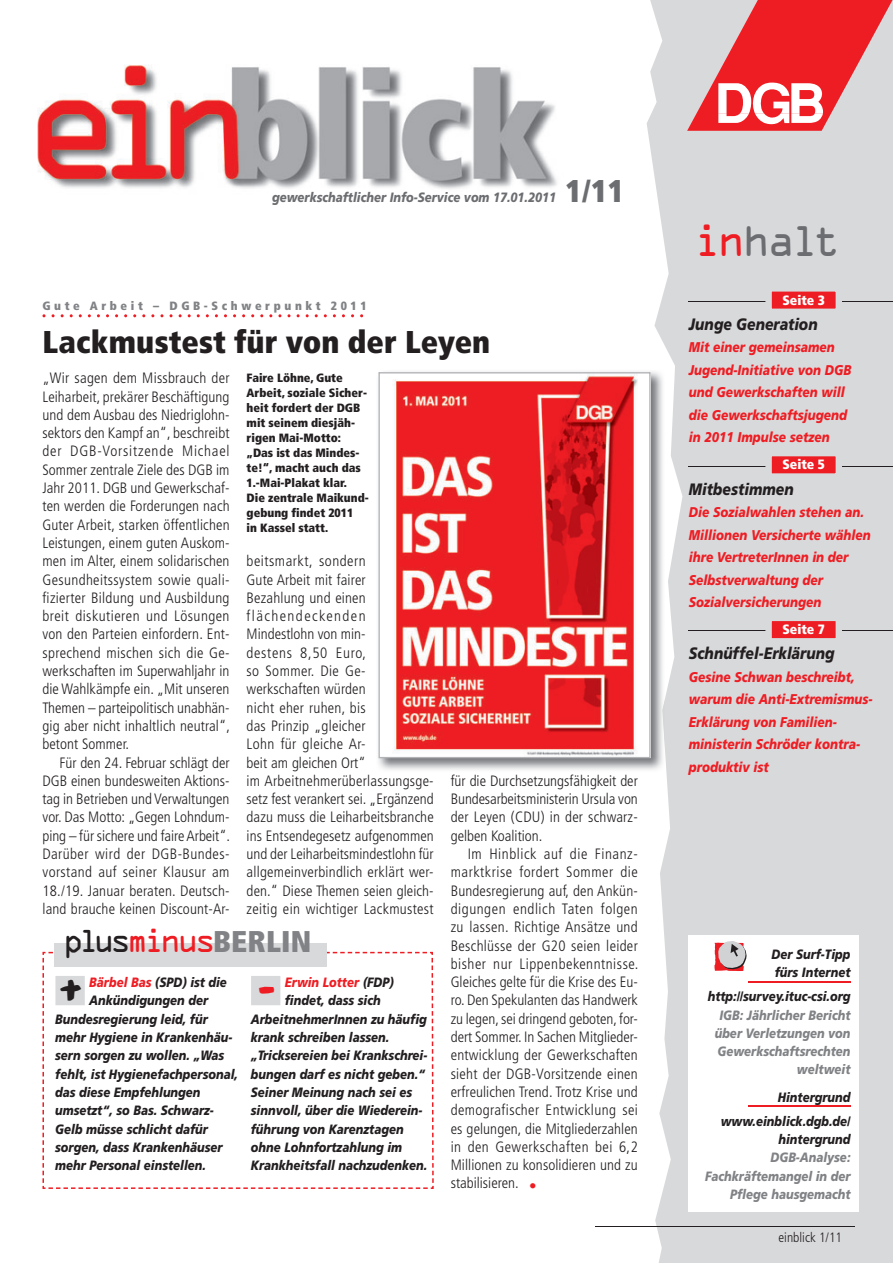
<style>
.page{position:relative;width:893px;height:1263px;background:#fff}
.page>*{position:absolute;margin:0;border:0;box-sizing:border-box;transform-origin:0 0}
.t1{font:40.5px "OCRA";letter-spacing:-.135em;color:#6c6d70}
.t2{font:36px "Childs Play Age Nine";color:#231f20}
.t3{font:36px "Childs Play Age Nine";color:#ee1d23}
.t4{font:900 condensed 31.5px "Frutiger";color:#231f20}
.t5{font:900 condensed 31.5px "Frutiger";color:#6c6d70}
.t6{font:900 condensed 30px "Frutiger";letter-spacing:.01em;color:#808285}
.t7{font:italic 900 16.5px "Frutiger";color:#231f20;scale:.85 1}
.t8{font:300 condensed 15px/18.3px "Frutiger";letter-spacing:.01em;color:#231f20;text-align:justify}
.t9{font:italic 900 14.1px/22.5px "Frutiger";color:#ee1d23;scale:.85 1}
.t10{font:italic 900 13.5px/18.3px "Frutiger";color:#231f20;scale:.85 1}
.t11{font:italic 900 13.5px/18.3px "Frutiger";color:#808285;text-align:right;scale:.85 1}
.t12{font:italic 900 13.5px "Frutiger";color:#6c6d70;scale:.85 1}
.t13{font:900 condensed 13.5px "Frutiger";color:#fff}
.t14{font:italic 900 13.5px "Frutiger";color:#ee1d23;scale:.85 1}
.t15{font:300 condensed 13.5px "Frutiger";color:#231f20}
.t16{font:900 condensed 12px/15px "Frutiger";color:#231f20}
.t17{font:900 condensed 12px "Frutiger";letter-spacing:.3em;color:#808285}
.s1{color:#ee1d23}
.s2{font-family:"OCRA";font-weight:400;font-stretch:normal;color:#231f20}
.s3{font-family:"OCRA";font-weight:400;font-stretch:normal;color:#ee1d23}
.s4{color:#231f20}
</style>
<div class="page">
<svg style="left:646px;top:0;width:247px;height:1263px;background:#dadbdd"></svg>
<svg style="left:42px;top:314px;width:321px;height:3px"></svg>
<svg style="left:42px;top:952px;width:392px;height:237px"></svg>
<div style="left:55px;top:976px;width:30px;height:29px;background:#d8d9db"></div>
<div style="left:251px;top:976px;width:29px;height:29px;background:#d8d9db"></div>
<div style="left:54px;top:943px;width:273px;height:24px;background:#d8d9db"></div>
<svg style="left:687px;top:0;width:206px;height:131px;background:#e77276"></svg>
<div style="left:689px;top:936px;width:170px;height:276px;background:#fff"></div>
<hr style="left:748px;top:981px;width:102px;height:1px;background:#ee1d23">
<hr style="left:748px;top:1106px;width:102px;height:1px;background:#ee1d23">
<svg style="left:714px;top:941px;width:32px;height:30px"></svg>
<hr style="left:595px;top:1226px;width:260px;height:1px;background:#231f20">
<img style="left:37px;top:64px;width:520px;height:125px">
<div style="left:689px;top:248px;width:153px;height:24px;background:#d8d9db"></div>
<hr style="left:689px;top:301px;width:204px;height:1px;background:#231f20">
<hr style="left:689px;top:466px;width:204px;height:1px;background:#231f20">
<hr style="left:689px;top:631px;width:204px;height:1px;background:#231f20">
<svg style="left:765px;top:285px;width:77px;height:30px;background:#e28084"></svg>
<svg style="left:765px;top:450px;width:77px;height:30px;background:#e28084"></svg>
<svg style="left:765px;top:615px;width:77px;height:29px;background:#e27d81"></svg>
<img style="left:378px;top:370px;width:287px;height:402px">
<img style="left:662px;top:699px;width:3px;height:51px">
<svg style="left:378px;top:372px;width:273px;height:386px;fill:#ed1d23"></svg>
<p class="t12" style="left:272px;top:192px;width:336px">gewerkschaftlicher Info-Service vom 17.01.2011</p>
<h3 class="t5" style="left:565px;top:179px;width:60px">1/11</h3>
<p class="t17" style="left:42px;top:301px;width:326px">Gute Arbeit – DGB-Schwerpunkt 2011</p>
<h3 class="t4" style="left:42px;top:329px;width:449px">Lackmustest für von der Leyen</h3>
<p class="t8" style="left:42px;top:370px;width:189px">„Wir sagen dem Missbrauch der Leiharbeit, prekärer Beschäftigung und dem Ausbau des Niedriglohn&shy;sektors den Kampf an“, beschreibt der DGB-Vorsitzende Michael Sommer zentrale Ziele des DGB im Jahr 2011. DGB und Gewerkschaf&shy;ten werden die Forderungen nach Guter Arbeit, starken öffentlichen Leistungen, einem guten Auskom&shy;men im Alter, einem solidarischen Gesundheitssystem sowie quali&shy;fizierter Bildung und Ausbildung breit diskutieren und Lösungen von den Parteien einfordern. Ent&shy;sprechend mischen sich die Ge&shy;werkschaften im Superwahljahr in die Wahlkämpfe ein. „Mit unseren Themen – parteipolitisch unabhän&shy;gig aber nicht inhaltlich neutral“, betont Sommer.</p>
<p class="t8" style="left:42px;top:754px;width:189px;text-indent:17px">Für den 24. Februar schlägt der DGB einen bundesweiten Aktions&shy;tag in Betrieben und Verwaltungen vor. Das Motto: „Gegen Lohndum&shy;ping – für sichere und faire Arbeit“.<br>Darüber wird der DGB-Bundes&shy;vorstand auf seiner Klausur am 18./19. Januar beraten. Deutsch&shy;land brauche keinen Discount-Ar-</p>
<p class="t16" style="left:247px;top:371px;width:124px">Faire Löhne, Gute<br>Arbeit, soziale Sicher&shy;heit fordert der DGB mit seinem diesjäh&shy;rigen Mai-Motto: „Das ist das Mindes&shy;te!“, macht auch das<br>1.-Mai-Plakat klar.<br>Die zentrale Maikund&shy;gebung findet 2011<br>in Kassel statt.</p>
<p class="t8" style="left:247px;top:553px;width:189px;text-align:left">beitsmarkt, sondern<br>Gute Arbeit mit fairer<br>Bezahlung und einen flächendeckenden<br>Mindestlohn von min-<br>destens 8,50 Euro,<br>so Sommer. Die Ge&shy;werkschaften würden<br>nicht eher ruhen, bis<br>das Prinzip „gleicher<br>Lohn für gleiche Ar-<br>beit am gleichen Ort“<br>im Arbeitnehmerüberlassungsge&shy;setz fest verankert sei. „Ergänzend dazu muss die Leiharbeitsbranche ins Entsendegesetz aufgenommen und der Leiharbeitsmindestlohn für allgemeinverbindlich erklärt wer&shy;den.“ Diese Themen seien gleich&shy;zeitig ein wichtiger Lackmustest</p>
<p class="t8" style="left:451px;top:773px;width:189px">für die Durchsetzungsfähigkeit der Bundesarbeitsministerin Ursula von der Leyen (CDU) in der schwarz&shy;gelben Koalition.</p>
<p class="t8" style="left:451px;top:846px;width:189px;text-indent:17px">Im Hinblick auf die Finanz&shy;marktkrise fordert Sommer die Bundesregierung auf, den Ankün&shy;digungen endlich Taten folgen zu lassen. Richtige Ansätze und Beschlüsse der G20 seien leider bisher nur Lippenbekenntnisse.<br>Gleiches gelte für die Krise des Eu&shy;ro. Den Spekulanten das Handwerk zu legen, sei dringend geboten, for&shy;dert Sommer. In Sachen Mitglieder&shy;entwicklung der Gewerkschaften sieht der DGB-Vorsitzende einen erfreulichen Trend. Trotz Krise und demografischer Entwicklung sei es gelungen, die Mitgliederzahlen in den Gewerkschaften bei 6,2<br>Millionen zu konsolidieren und zu stabilisieren. <span class="s1">•</span></p>
<h3 class="t6" style="left:63px;top:929px;width:250px"><span class="s2">plus</span><span class="s3">minus</span>BERLI N</h3>
<h2 class="t2" style="left:59px;top:975px;width:24px">+</h2>
<p class="t10" style="left:89px;top:974px;width:164px"><span class="s1">Bärbel Bas</span> (SPD) ist die</p>
<p class="t14" style="left:285px;top:977px;width:130px">Erwin Lotter <span class="s4">(FDP)</span></p>
<p class="t10" style="left:285px;top:993px;width:114px">findet, dass sich</p>
<p class="t10" style="left:251px;top:1011px;width:209px">ArbeitnehmerInnen zu häufig</p>
<p class="t10" style="left:251px;top:1029px;width:164px">krank schreiben lassen.</p>
<p class="t10" style="left:251px;top:1048px;width:209px">„Tricksereien bei Krankschrei-</p>
<p class="t10" style="left:251px;top:1066px;width:207px">bungen darf es nicht geben.“</p>
<p class="t10" style="left:251px;top:1084px;width:191px">Seiner Meinung nach sei es</p>
<p class="t10" style="left:251px;top:1102px;width:203px">sinnvoll, über die Wiederein-</p>
<p class="t10" style="left:251px;top:1121px;width:181px">führung von Karenztagen</p>
<p class="t10" style="left:251px;top:1139px;width:179px">ohne Lohnfortzahlung im</p>
<p class="t10" style="left:251px;top:1157px;width:209px">Krankheitsfall nachzudenken.</p>
<h2 class="t3" style="left:258px;top:975px;width:18px">-</h2>
<p class="t10" style="left:89px;top:993px;width:141px">Ankündigungen der</p>
<p class="t10" style="left:55px;top:1011px;width:181px">Bundesregierung leid, für</p>
<p class="t10" style="left:55px;top:1029px;width:210px">mehr Hygiene in Krankenhäu-</p>
<p class="t10" style="left:55px;top:1048px;width:200px">sern sorgen zu wollen. „Was</p>
<p class="t10" style="left:55px;top:1066px;width:217px">fehlt, ist Hygienefachpersonal,</p>
<p class="t10" style="left:55px;top:1084px;width:173px">das diese Empfehlungen</p>
<p class="t10" style="left:55px;top:1102px;width:188px">umsetzt“, so Bas. Schwarz-</p>
<p class="t10" style="left:55px;top:1121px;width:181px">Gelb müsse schlicht dafür</p>
<p class="t10" style="left:55px;top:1139px;width:198px">sorgen, dass Krankenhäuser</p>
<p class="t10" style="left:55px;top:1157px;width:179px">mehr Personal einstellen.</p>
<h1 class="t1" style="left:693px;top:226px;width:149px"><span class="s1">in</span>halt</h1>
<p class="t13" style="left:782px;top:294px;width:44px">Seite 3</p>
<p class="t7" style="left:689px;top:318px;width:153px">Junge Generation</p>
<p class="t9" style="left:689px;top:337px;width:193px">Mit einer gemeinsamen<br>Jugend-Initiative von DGB und Gewerkschaften will die Gewerkschaftsjugend in 2011 Impulse setzen</p>
<p class="t13" style="left:782px;top:459px;width:44px">Seite 5</p>
<p class="t7" style="left:689px;top:482px;width:125px">Mitbestimmen</p>
<p class="t9" style="left:689px;top:502px;width:215px">Die Sozialwahlen stehen an.<br>Millionen Versicherte wählen ihre VertreterInnen in der<br>Selbstverwaltung der<br>Sozialversicherungen</p>
<p class="t13" style="left:782px;top:624px;width:44px">Seite 7</p>
<p class="t7" style="left:689px;top:647px;width:173px">Schnüffel-Erklärung</p>
<p class="t9" style="left:689px;top:667px;width:217px">Gesine Schwan beschreibt, warum die Anti-Extremismus-<br>Erklärung von Familien&shy;ministerin Schröder kontra&shy;produktiv ist</p>
<p class="t10" style="left:771px;top:946px;width:94px">Der Surf-Tipp fürs Internet</p>
<p class="t10" style="left:708px;top:988px;width:169px">http://survey.ituc-csi.org</p>
<p class="t11" style="left:715px;top:1007px;width:161px">IGB: Jährlicher Bericht über Verletzungen von<br>Gewerkschaftsrechten weltweit</p>
<p class="t10" style="left:721px;top:1086px;width:154px;line-height:24px;text-align:right">Hintergrund www.einblick.dgb.de/</p>
<p class="t10" style="left:778px;top:1131px;width:86px">hintergrund</p>
<p class="t11" style="left:705px;top:1150px;width:172px">DGB-Analyse:<br>Fachkräftemangel in der<br>Pflege hausgemacht</p>
<p class="t15" style="left:778px;top:1231px;width:65px">einblick 1/11</p>
</div>
